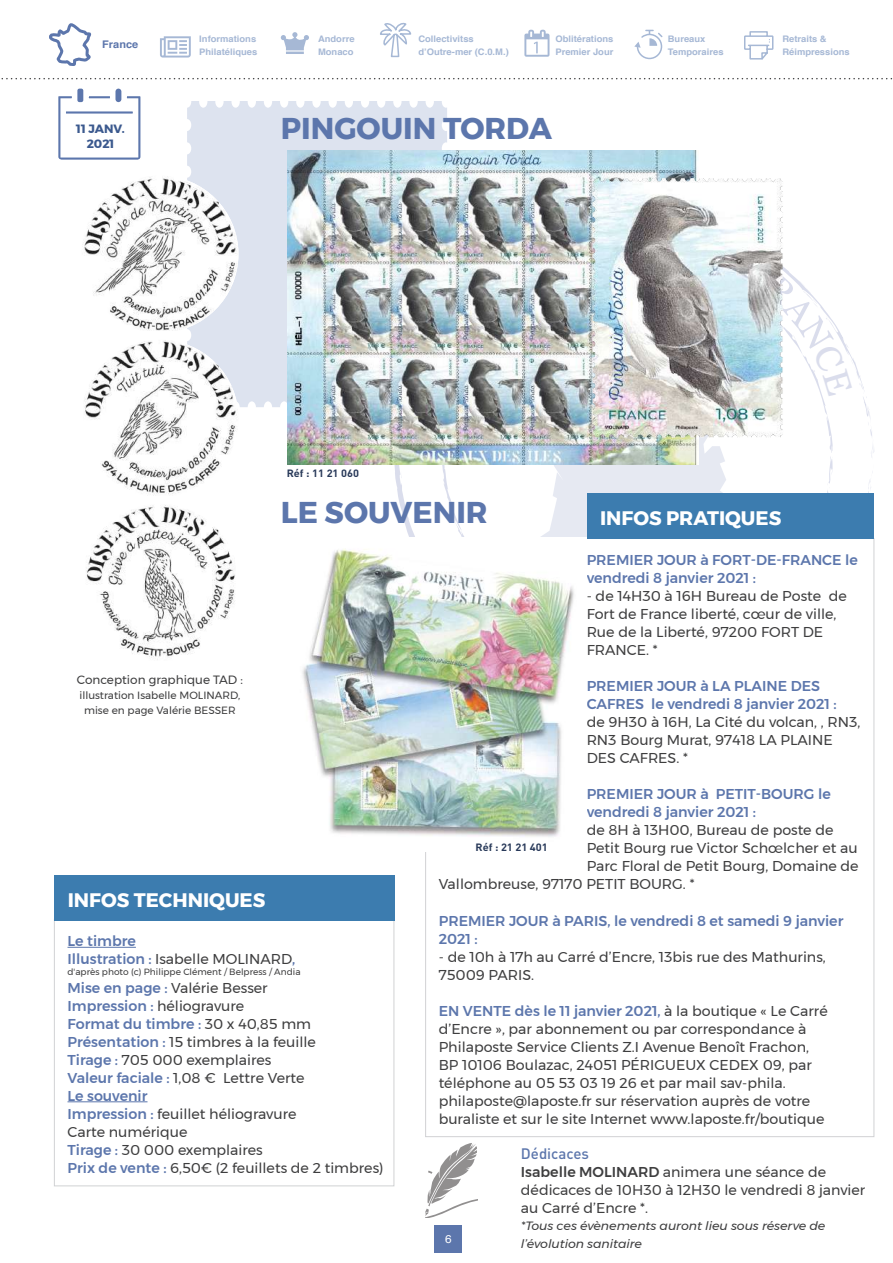
<style>
.page{position:relative;width:893px;height:1263px;background:#fff}
.page>*{position:absolute;margin:0;border:0;box-sizing:border-box;transform-origin:0 0}
.t1{font:700 30px "Montserrat";color:#5c76ac}
.t2{font:700 19.5px "Montserrat";color:#fff}
.t3{font:500 15px "DIN";color:#5c76ac}
.t4{font:14.25px/18px "Montserrat";color:#3e3e3f}
.t5{font:500 14.25px/18px "Montserrat";color:#5c76ac}
.t6{font:italic 12px/18px "Montserrat";letter-spacing:-.005em;color:#3e3e3f;scale:1.04 1}
.t7{font:12px "Montserrat";color:#3e3e3f}
.t8{font:700 12px/14.4px "Montserrat";color:#3b598e;text-align:center}
.t9{font:11.25px "Helvetica";color:#fff;scale:1.04 1}
.t10{font:10.5px/15px "Montserrat";color:#3e3e3f;text-align:center}
.t11{font:700 10.5px "DIN";color:#283959;scale:1.04 1}
.t12{font:700 10.5px "Helvetica";color:#5c76ac;scale:1.04 1}
.t13{font:700 9px/13px "Helvetica";color:#a6b8d5;scale:1.04 1}
.t14{font:9px "Montserrat";color:#3e3e3f}
.s1{font-weight:400;color:#3e3e3f}
.s2{font-weight:500;color:#5c76ac}
.s3{font-weight:500}
</style>
<div class="page">
<div style="left:435px;top:1225px;width:27px;height:27px;background:#5c76ac"></div>
<svg style="left:425px;top:1143px;width:53px;height:74px"></svg>
<img style="left:121px;top:645px;width:79px;height:15px">
<img style="left:302px;top:645px;width:264px;height:192px">
<hr style="left:68px;top:947px;width:68px;height:1px;background:#5c76ac">
<hr style="left:68px;top:1101px;width:80px;height:1px;background:#5c76ac">
<div style="left:54px;top:875px;width:340px;height:46px;background:#3c7caf"></div>
<img style="left:1px;top:22px;width:892px;height:623px">
<p class="t13" style="left:555px;top:32px;width:57px">Oblitérations<br>Premier Jour</p>
<p class="t13" style="left:782px;top:32px;width:66px">Retraits &amp;<br>Réimpressions</p>
<p class="t13" style="left:199px;top:32px;width:57px">Informations<br>Philatéliques</p>
<p class="t13" style="left:418px;top:32px;width:88px">Collectivitss d’Outre-mer (C.0.M.)</p>
<p class="t12" style="left:102px;top:36px;width:36px">France</p>
<p class="t13" style="left:668px;top:32px;width:55px">Bureaux<br>Temporaires</p>
<p class="t13" style="left:318px;top:32px;width:37px">Andorre<br>Monaco</p>
<p class="t8" style="left:76px;top:122px;width:50px">11 JANV.<br>2021</p>
<h1 class="t1" style="left:281px;top:104px;width:273px">PINGOUIN TORDA</h1>
<p class="t11" style="left:287px;top:467px;width:71px">Réf : 11 21 060</p>
<h1 class="t1" style="left:281px;top:488px;width:208px">LE SOUVENIR</h1>
<h2 class="t2" style="left:600px;top:503px;width:183px">INFOS PRATIQUES</h2>
<p class="t7" style="left:77px;top:670px;width:167px">Conception graphique TAD :</p>
<p class="t10" style="left:79px;top:687px;width:162px">illustration Isabelle MOLINARD, mise en page Valérie BESSER</p>
<h2 class="t2" style="left:68px;top:884px;width:199px">INFOS TECHNIQUES</h2>
<p class="t5" style="left:68px;top:932px;width:229px">Le timbre<br>Illustration : <span class="s1">Isabelle MOLINARD</span>,</p>
<p class="t14" style="left:68px;top:965px;width:235px">d'après photo (c) Philippe Clément / Belpress / Andia</p>
<p class="t4" style="left:68px;top:978px;width:318px"><span class="s2">Mise en page :</span> Valérie Besser<br><span class="s2">Impression :</span> héliogravure<br><span class="s2">Format du timbre :</span> 30 x 40,85 mm<br><span class="s2">Présentation :</span> 15 timbres à la feuille<br><span class="s2">Tirage :</span> 705 000 exemplaires<br><span class="s2">Valeur faciale :</span> 1,08 € Lettre Verte<br><span class="s2">Le souvenir<br>Impression :</span> feuillet héliogravure<br>Carte numérique<br><span class="s2">Tirage :</span> 30 000 exemplaires<br><span class="s2">Prix de vente :</span> 6,50€ (2 feuillets de 2 timbres)</p>
<p class="t5" style="left:587px;top:551px;width:273px">PREMIER JOUR à FORT-DE-FRANCE le vendredi 8 janvier 2021 :</p>
<p class="t4" style="left:587px;top:587px;width:262px">- de 14H30 à 16H Bureau de Poste de<br>Fort de France liberté, cœur de ville,<br>Rue de la Liberté, 97200 FORT DE<br>FRANCE. *</p>
<p class="t5" style="left:587px;top:677px;width:251px">PREMIER JOUR à LA PLAINE DES<br>CAFRES le vendredi 8 janvier 2021 :</p>
<p class="t4" style="left:587px;top:713px;width:275px">de 9H30 à 16H, La Cité du volcan, , RN3,<br>RN3 Bourg Murat, 97418 LA PLAINE<br>DES CAFRES. *</p>
<p class="t5" style="left:587px;top:785px;width:246px">PREMIER JOUR à PETIT-BOURG le vendredi 8 janvier 2021 :</p>
<p class="t4" style="left:587px;top:821px;width:248px">de 8H à 13H00, Bureau de poste de</p>
<p class="t4" style="left:587px;top:839px;width:272px">Petit Bourg rue Victor Schœlcher et au</p>
<p class="t4" style="left:587px;top:857px;width:273px">Parc Floral de Petit Bourg, Domaine de</p>
<p class="t4" style="left:439px;top:875px;width:257px">Vallombreuse, 97170 PETIT BOURG. *</p>
<p class="t5" style="left:439px;top:911px;width:406px">PREMIER JOUR à PARIS, le vendredi 8 et samedi 9 janvier<br>2021 :</p>
<p class="t4" style="left:439px;top:947px;width:389px">- de 10h à 17h au Carré d’Encre, 13bis rue des Mathurins,<br>75009 PARIS.</p>
<p class="t4" style="left:439px;top:1001px;width:390px"><span class="s2">EN VENTE dès le 11 janvier 2021,</span> à la boutique « Le Carré d’Encre », par abonnement ou par correspondance à Philaposte Service Clients Z.I Avenue Benoît Frachon, BP 10106 Boulazac, 24051 PÉRIGUEUX CEDEX 09, par téléphone au 05 53 03 19 26 et par mail sav-phila. philaposte@laposte.fr sur réservation auprès de votre buraliste et sur le site Internet www.laposte.fr/boutique</p>
<p class="t11" style="left:476px;top:840px;width:71px">Réf : 21 21 401</p>
<p class="t9" style="left:445px;top:1230px;width:8px">6</p>
<p class="t3" style="left:521px;top:1144px;width:70px">Dédicaces</p>
<p class="t4" style="left:521px;top:1163px;width:346px"><span class="s3">Isabelle MOLINARD</span> animera une séance de dédicaces de 10H30 à 12H30 le vendredi 8 janvier au Carré d’Encre *.</p>
<p class="t6" style="left:521px;top:1217px;width:294px">*Tous ces évènements auront lieu sous réserve de l’évolution sanitaire</p>
</div>
